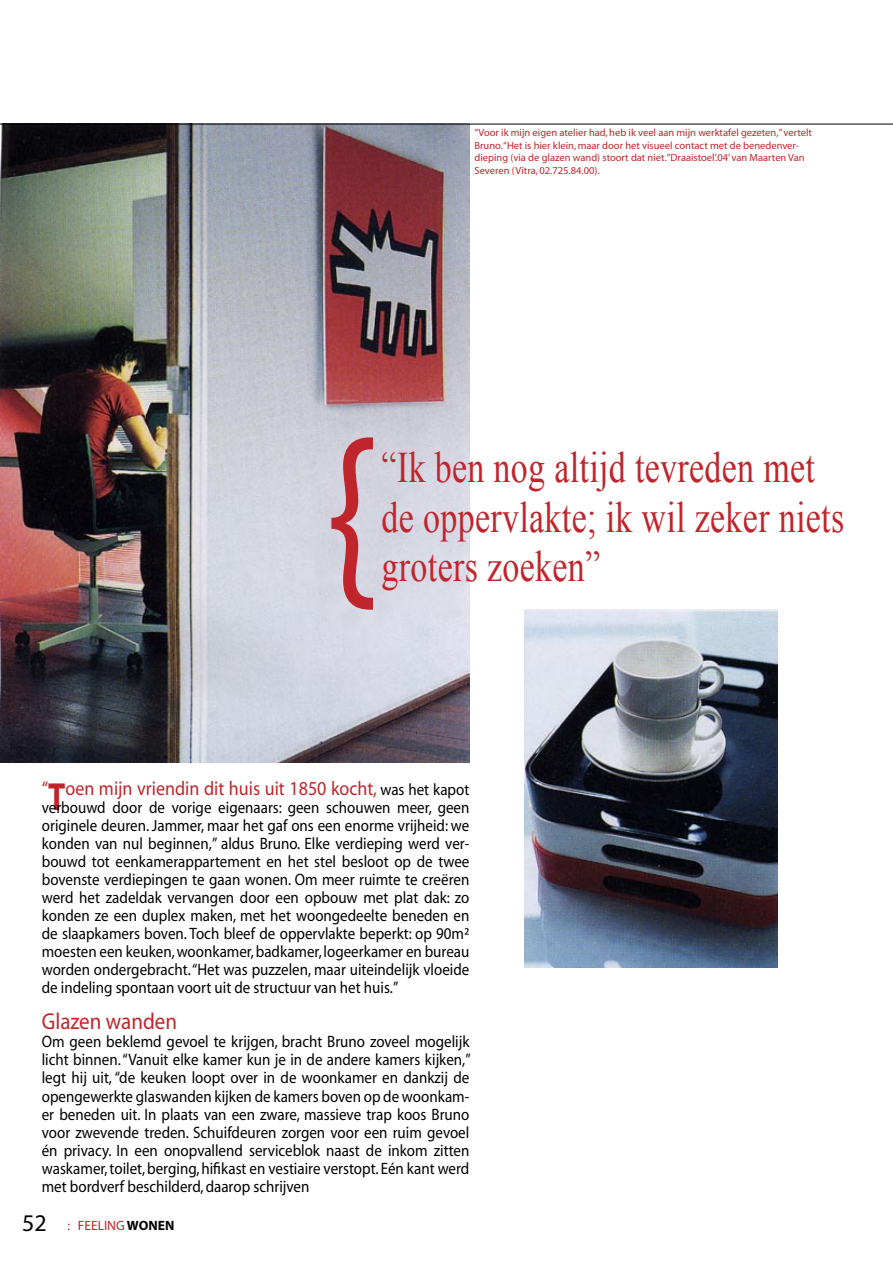
<style>
.page{position:relative;width:893px;height:1263px;background:#fff}
.page>*{position:absolute;margin:0;border:0;box-sizing:border-box;transform-origin:0 0}
.t1{font:216px "Myriad";color:#c0252c;scale:.83 1}
.t2{font:43.5px "Times New Roman";letter-spacing:.01em;color:#c0252c;scale:.78 1}
.t3{font:24px "Myriad";color:#000}
.t4{font:23.1px "Myriad";color:#c0252c;scale:.91 1}
.t5{font:19.8px "Myriad";color:#c0252c;scale:.91 1}
.t6{font:16.5px/18px "Myriad";color:#000;text-align:justify;scale:.91 1}
.t7{font:13.5px "Myriad";color:#c0252c}
.t8{font:10.5px/12.6px "Myriad";color:#c0252c}
.s1{font-weight:700;font-size:39.3px}
.s2{font-size:16.5px;color:#000}
.s3{font-weight:700;color:#000}
</style>
<div class="page">
<img style="left:0;top:123px;width:469px;height:639px">
<img style="left:524px;top:609px;width:254px;height:359px">
<hr style="left:0;top:124px;width:893px;height:1px;background:#000">
<p class="t8" style="left:474px;top:127px;width:339px">“Voor ik mijn eigen atelier had, heb ik veel aan mijn werktafel gezeten,” vertelt Bruno.“Het is hier klein, maar door het visueel contact met de benedenver&shy;dieping (via de glazen wand) stoort dat niet.”Draaistoel’.04’ van Maarten Van Severen (Vitra, 02.725.84.00).</p>
<p class="t1" style="left:326px;top:406px;width:63px">{</p>
<p class="t2" style="left:382px;top:438px;width:557px">“Ik ben nog altijd tevreden met</p>
<p class="t2" style="left:382px;top:488px;width:595px">de oppervlakte; ik wil zeker niets</p>
<p class="t2" style="left:382px;top:537px;width:282px">groters zoeken”</p>
<p class="t5" style="left:42px;top:779px;width:471px">“<span class="s1">T</span>oen mijn vriendin dit huis uit 1850 kocht, <span class="s2">was het kapot</span></p>
<p class="t6" style="left:42px;top:800px;width:471px">verbouwd door de vorige eigenaars: geen schouwen meer, geen originele deuren. Jammer, maar het gaf ons een enorme vrijheid: we konden van nul beginnen,” aldus Bruno. Elke verdieping werd ver&shy;bouwd tot eenkamerappartement en het stel besloot op de twee bovenste verdiepingen te gaan wonen. Om meer ruimte te creëren werd het zadeldak vervangen door een opbouw met plat dak: zo konden ze een duplex maken, met het woongedeelte beneden en de slaapkamers boven. Toch bleef de oppervlakte beperkt: op 90m² moesten een keuken, woonkamer, badkamer, logeerkamer en bureau worden ondergebracht. “Het was puzzelen, maar uiteindelijk vloeide de indeling spontaan voort uit de structuur van het huis.”</p>
<p class="t4" style="left:42px;top:1010px;width:150px">Glazen wanden</p>
<p class="t6" style="left:42px;top:1034px;width:473px">Om geen beklemd gevoel te krijgen, bracht Bruno zoveel mogelijk licht binnen. “Vanuit elke kamer kun je in de andere kamers kijken,” legt hij uit, “de keuken loopt over in de woonkamer en dankzij de opengewerkte glaswanden kijken de kamers boven op de woonkam&shy;er beneden uit. In plaats van een zware, massieve trap koos Bruno voor zwevende treden. Schuifdeuren zorgen voor een ruim gevoel én privacy. In een onopvallend serviceblok naast de inkom zitten waskamer, toilet, berging, hifikast en vestiaire verstopt. Eén kant werd met bordverf beschilderd, daarop schrijven</p>
<p class="t3" style="left:22px;top:1211px;width:26px">52</p>
<p class="t7" style="left:67px;top:1218px;width:108px">: FEELING <span class="s3">WONEN</span></p>
</div>
